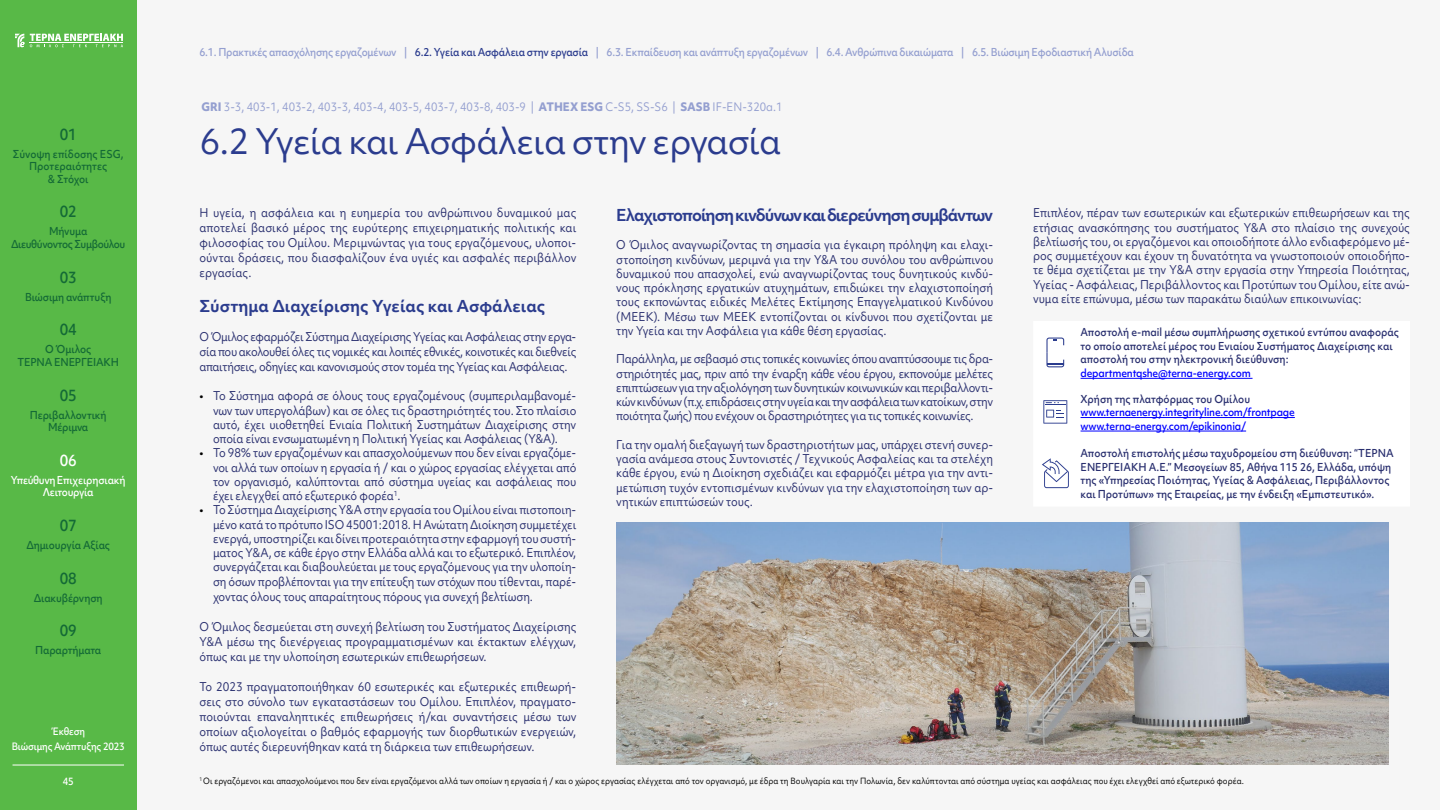
<style>
.page{position:relative;width:1440px;height:810px;background:#fff}
.page>*{position:absolute;margin:0;border:0;box-sizing:border-box;transform-origin:0 0}
.t1{font:33.75px "Objektiv Mk 2";letter-spacing:-.025em;color:#2b3c8e}
.t2{font:700 15.75px "Objektiv Mk 1";letter-spacing:-.05em;color:#2b3c8e}
.t3{font:700 15.75px "Objektiv Mk 1";color:#2b3c8e}
.t4{font:500 15px "Objektiv Mk 1";color:#146a36;scale:.92 1}
.t5{font:500 15px "Objektiv Mk 1";color:#fff;scale:.92 1}
.t6{font:11.62px/14.2px "Objektiv Mk 2";letter-spacing:-.01em;color:#292f6f;text-align:justify;scale:.92 1}
.t7{font:11.25px "Objektiv Mk 2";color:#949fd0;scale:.92 1}
.t8{font:500 10.5px/13.5px "Objektiv Mk 1";color:#292f6f;scale:.92 1}
.t9{font:500 10.5px "Objektiv Mk 1";letter-spacing:-.02em;color:#949fd0;scale:.92 1}
.t10{font:500 10.5px/12.6px "Objektiv Mk 1";letter-spacing:-.015em;color:#146a36;text-align:center;scale:.92 1}
.t11{font:500 10.5px/13.5px "Objektiv Mk 1";letter-spacing:-.02em;color:#00f;scale:.92 1}
.t12{font:500 10.5px/12.6px "Objektiv Mk 1";letter-spacing:-.03em;color:#fff;text-align:center;scale:.92 1}
.t13{font:500 10.5px/12.6px "Objektiv Mk 1";letter-spacing:-.04em;color:#146a36;text-align:center;scale:.92 1}
.t14{font:500 9.75px/15px "Objektiv Mk 1";letter-spacing:-.02em;color:#fff;text-align:center;scale:.92 1}
.t15{font:8.25px "Objektiv Mk 2";letter-spacing:.005em;color:#000;scale:.92 1}
.s1{color:#2b3c8e}
.s2{font-family:"Objektiv Mk 1";font-weight:800}
.s3{color:#000}
</style>
<div class="page">
<div style="left:136px;top:0;width:1304px;height:810px;background:#f6f6f6"></div>
<div style="left:0;top:0;width:136px;height:810px;background:#58b947"></div>
<svg style="left:30px;top:34px;width:93px;height:13px"></svg>
<hr style="left:30px;top:43px;width:93px;height:1px;background:#fff">
<svg style="left:15px;top:34px;width:9px;height:13px"></svg>
<hr style="left:13px;top:765px;width:111px;height:1px;background:#fff">
<div style="left:1046px;top:337px;width:207px;height:152px;background:#fff"></div>
<svg style="left:1046px;top:338px;width:18px;height:29px"></svg>
<hr style="left:1081px;top:378px;width:172px;height:1px;background:#00f">
<svg style="left:1043px;top:400px;width:24px;height:24px"></svg>
<hr style="left:1081px;top:417px;width:214px;height:1px;background:#00f">
<hr style="left:1081px;top:431px;width:165px;height:1px;background:#00f">
<svg style="left:1042px;top:458px;width:27px;height:30px"></svg>
<img style="left:616px;top:522px;width:772px;height:243px">
<p class="t4" style="left:60px;top:123px;width:20px">01</p>
<p class="t10" style="left:13px;top:147px;width:122px">Σύνοψη επίδοσης ESG,<br>Προτεραιότητες<br>&amp; Στόχοι</p>
<p class="t4" style="left:60px;top:201px;width:20px">02</p>
<p class="t13" style="left:11px;top:225px;width:126px">Μήνυμα<br>Διευθύνοντος Συμβούλου</p>
<p class="t4" style="left:60px;top:266px;width:20px">03</p>
<p class="t10" style="left:25px;top:290px;width:95px">Βιώσιμη ανάπτυξη</p>
<p class="t4" style="left:60px;top:319px;width:20px">04</p>
<p class="t10" style="left:18px;top:343px;width:112px">Ο Όμιλος<br>ΤΕΡΝΑ ΕΝΕΡΓΕΙΑΚΗ</p>
<p class="t4" style="left:60px;top:384px;width:20px">05</p>
<p class="t10" style="left:30px;top:408px;width:85px">Περιβαλλοντική<br>Μέριμνα</p>
<p class="t5" style="left:60px;top:450px;width:20px">06</p>
<p class="t12" style="left:11px;top:473px;width:126px">Υπεύθυνη Επιχειρησιακή<br>Λειτουργία</p>
<p class="t4" style="left:60px;top:515px;width:20px">07</p>
<p class="t10" style="left:26px;top:539px;width:93px">Δημιουργία Αξίας</p>
<p class="t4" style="left:60px;top:568px;width:20px">08</p>
<p class="t10" style="left:34px;top:591px;width:76px">Διακυβέρνηση</p>
<p class="t4" style="left:60px;top:620px;width:20px">09</p>
<p class="t10" style="left:35px;top:644px;width:73px">Παραρτήματα</p>
<p class="t14" style="left:12px;top:724px;width:124px">Έκθεση<br>Βιώσιμης Ανάπτυξης 2023</p>
<p class="t14" style="left:63px;top:774px;width:14px">45</p>
<p class="t9" style="left:200px;top:45px;width:1017px">6.1. Πρακτικές απασχόλησης εργαζομένων | <span class="s1">6.2. Υγεία και Ασφάλεια στην εργασία</span> | 6.3. Εκπαίδευση και ανάπτυξη εργαζομένων | 6.4. Ανθρώπινα δικαιώματα | 6.5. Βιώσιμη Εφοδιαστική Αλυσίδα</p>
<p class="t7" style="left:202px;top:99px;width:633px"><span class="s2">GRI</span> 3-3, 403-1, 403-2, 403-3, 403-4, 403-5, 403-7, 403-8, 403-9 | <span class="s2">ATHEX ESG</span> C-S5, SS-S6 | <span class="s2">SASB</span> IF-EN-320a.1</p>
<h1 class="t1" style="left:200px;top:118px;width:583px">6.2 Υγεία και Ασφάλεια στην εργασία</h1>
<p class="t6" style="left:200px;top:205px;width:411px;line-height:15px">Η υγεία, η ασφάλεια και η ευημερία του ανθρώπινου δυναμικού μας αποτελεί βασικό μέρος της ευρύτερης επιχειρηματικής πολιτικής και φιλοσοφίας του Ομίλου. Μεριμνώντας για τους εργαζόμενους, υλοποι&shy;ούνται δράσεις, που διασφαλίζουν ένα υγιές και ασφαλές περιβάλλον εργασίας.</p>
<h2 class="t3" style="left:200px;top:295px;width:347px">Σύστημα Διαχείρισης Υγείας και Ασφάλειας</h2>
<p class="t6" style="left:200px;top:329px;width:411px;line-height:15px">Ο Όμιλος εφαρμόζει Σύστημα Διαχείρισης Υγείας και Ασφάλειας στην εργα&shy;σία που ακολουθεί όλες τις νομικές και λοιπές εθνικές, κοινοτικές και διεθνείς απαιτήσεις, οδηγίες και κανονισμούς στον τομέα της Υγείας και Ασφάλειας.</p>
<p class="t6" style="left:213px;top:389px;width:396px;text-indent:-14px"><span class="s3">•</span> Το Σύστημα αφορά σε όλους τους εργαζομένους (συμπεριλαμβανομέ&shy;νων των υπεργολάβων) και σε όλες τις δραστηριότητές του. Στο πλαίσιο αυτό, έχει υιοθετηθεί Ενιαία Πολιτική Συστημάτων Διαχείρισης στην οποία είναι ενσωματωμένη η Πολιτική Υγείας και Ασφάλειας (Υ&amp;Α).</p>
<p class="t6" style="left:213px;top:446px;width:396px;text-indent:-14px"><span class="s3">•</span> Το 98% των εργαζομένων και απασχολούμενων που δεν είναι εργαζόμε&shy;νοι αλλά των οποίων η εργασία ή / και ο χώρος εργασίας ελέγχεται από τον οργανισμό, καλύπτονται από σύστημα υγείας και ασφάλειας που έχει ελεγχθεί από εξωτερικό φορέα<sup>1</sup>.</p>
<p class="t6" style="left:213px;top:503px;width:396px;text-indent:-14px"><span class="s3">•</span> Το Σύστημα Διαχείρισης Υ&amp;Α στην εργασία του Ομίλου είναι πιστοποιη&shy;μένο κατά το πρότυπο ISO 45001:2018. Η Ανώτατη Διοίκηση συμμετέχει ενεργά, υποστηρίζει και δίνει προτεραιότητα στην εφαρμογή του συστή&shy;ματος Υ&amp;Α, σε κάθε έργο στην Ελλάδα αλλά και το εξωτερικό. Επιπλέον, συνεργάζεται και διαβουλεύεται με τους εργαζόμενους για την υλοποίη&shy;ση όσων προβλέπονται για την επίτευξη των στόχων που τίθενται, παρέ&shy;χοντας όλους τους απαραίτητους πόρους για συνεχή βελτίωση.</p>
<p class="t6" style="left:200px;top:619px;width:411px;line-height:15px">Ο Όμιλος δεσμεύεται στη συνεχή βελτίωση του Συστήματος Διαχείρισης Υ&amp;Α μέσω της διενέργειας προγραμματισμένων και έκτακτων ελέγχων, όπως και με την υλοποίηση εσωτερικών επιθεωρήσεων.</p>
<p class="t6" style="left:200px;top:679px;width:411px;line-height:15px">Το 2023 πραγματοποιήθηκαν 60 εσωτερικές και εξωτερικές επιθεωρή&shy;σεις στο σύνολο των εγκαταστάσεων του Ομίλου. Επιπλέον, πραγματο&shy;ποιούνται επαναληπτικές επιθεωρήσεις ή/και συναντήσεις μέσω των οποίων αξιολογείται ο βαθμός εφαρμογής των διορθωτικών ενεργειών, όπως αυτές διερευνήθηκαν κατά τη διάρκεια των επιθεωρήσεων.</p>
<h2 class="t2" style="left:616px;top:204px;width:378px">Ελαχιστοποίηση κινδύνων και διερεύνηση συμβάντων</h2>
<p class="t6" style="left:616px;top:238px;width:411px">Ο Όμιλος αναγνωρίζοντας τη σημασία για έγκαιρη πρόληψη και ελαχι&shy;στοποίηση κινδύνων, μεριμνά για την Υ&amp;Α του συνόλου του ανθρώπινου δυναμικού που απασχολεί, ενώ αναγνωρίζοντας τους δυνητικούς κινδύ&shy;νους πρόκλησης εργατικών ατυχημάτων, επιδιώκει την ελαχιστοποίησή τους εκπονώντας ειδικές Μελέτες Εκτίμησης Επαγγελματικού Κινδύνου (ΜΕΕΚ). Μέσω των ΜΕΕΚ εντοπίζονται οι κίνδυνοι που σχετίζονται με την Υγεία και την Ασφάλεια για κάθε θέση εργασίας.</p>
<p class="t6" style="left:616px;top:352px;width:411px">Παράλληλα, με σεβασμό στις τοπικές κοινωνίες όπου αναπτύσσουμε τις δρα&shy;στηριότητές μας, πριν από την έναρξη κάθε νέου έργου, εκπονούμε μελέτες επιπτώσεων για την αξιολόγηση των δυνητικών κοινωνικών και περιβαλλοντι&shy;κών κινδύνων (π.χ. επιδράσεις στην υγεία και την ασφάλεια των κατοίκων, στην ποιότητα ζωής) που ενέχουν οι δραστηριότητες για τις τοπικές κοινωνίες.</p>
<p class="t6" style="left:616px;top:437px;width:411px">Για την ομαλή διεξαγωγή των δραστηριοτήτων μας, υπάρχει στενή συνερ&shy;γασία ανάμεσα στους Συντονιστές / Τεχνικούς Ασφαλείας και τα στελέχη κάθε έργου, ενώ η Διοίκηση σχεδιάζει και εφαρμόζει μέτρα για την αντι&shy;μετώπιση τυχόν εντοπισμένων κινδύνων για την ελαχιστοποίηση των αρ&shy;νητικών επιπτώσεών τους.</p>
<p class="t6" style="left:1033px;top:206px;width:411px">Επιπλέον, πέραν των εσωτερικών και εξωτερικών επιθεωρήσεων και της ετήσιας ανασκόπησης του συστήματος Υ&amp;Α στο πλαίσιο της συνεχούς βελτίωσής του, οι εργαζόμενοι και οποιοδήποτε άλλο ενδιαφερόμενο μέ&shy;ρος συμμετέχουν και έχουν τη δυνατότητα να γνωστοποιούν οποιοδήπο&shy;τε θέμα σχετίζεται με την Υ&amp;Α στην εργασία στην Υπηρεσία Ποιότητας, Υγείας - Ασφάλειας, Περιβάλλοντος και Προτύπων του Ομίλου, είτε ανώ&shy;νυμα είτε επώνυμα, μέσω των παρακάτω διαύλων επικοινωνίας:</p>
<p class="t8" style="left:1081px;top:326px;width:348px">Αποστολή e-mail μέσω συμπλήρωσης σχετικού εντύπου αναφοράς το οποίο αποτελεί μέρος του Ενιαίου Συστήματος Διαχείρισης και αποστολή του στην ηλεκτρονική διεύθυνση:</p>
<p class="t11" style="left:1081px;top:366px;width:187px">departmentqshe@terna-energy.com</p>
<p class="t8" style="left:1081px;top:392px;width:186px">Χρήση της πλατφόρμας του Ομίλου</p>
<p class="t11" style="left:1081px;top:405px;width:234px">www.ternaenergy.integrityline.com/frontpage www.terna-energy.com/epikinonia/</p>
<p class="t8" style="left:1081px;top:446px;width:342px">Αποστολή επιστολής μέσω ταχυδρομείου στη διεύθυνση: “ΤΕΡΝΑ ΕΝΕΡΓΕΙΑΚΗ Α.Ε.” Μεσογείων 85, Αθήνα 115 26, Ελλάδα, υπόψη της «Υπηρεσίας Ποιότητας, Υγείας &amp; Ασφάλειας, Περιβάλλοντος και Προτύπων» της Εταιρείας, με την ένδειξη «Εμπιστευτικό».</p>
<p class="t15" style="left:200px;top:775px;width:1137px"><sup>1</sup> Οι εργαζόμενοι και απασχολούμενοι που δεν είναι εργαζόμενοι αλλά των οποίων η εργασία ή / και ο χώρος εργασίας ελέγχεται από τον οργανισμό, με έδρα τη Βουλγαρία και την Πολωνία, δεν καλύπτονται από σύστημα υγείας και ασφάλειας που έχει ελεγχθεί από εξωτερικό φορέα.</p>
</div>
